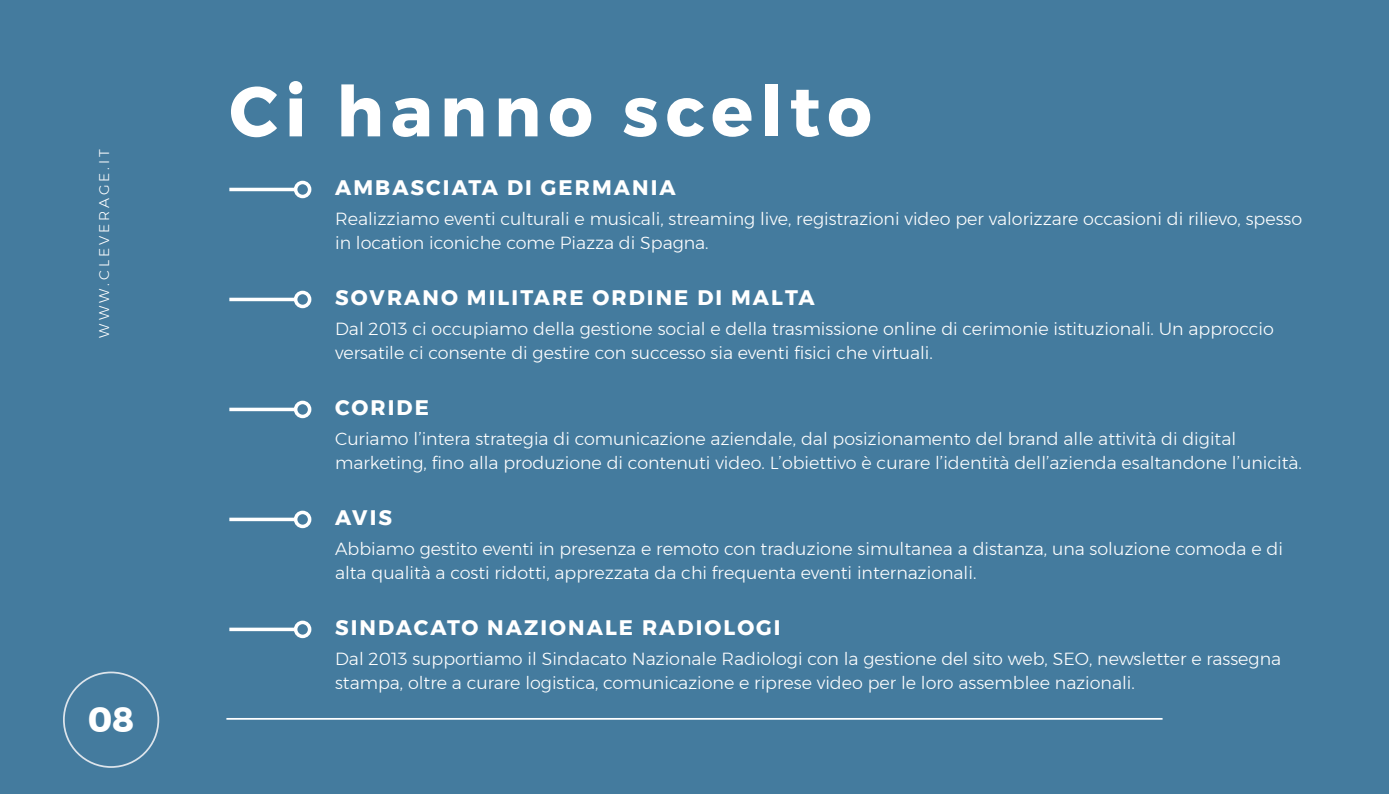
<style>
.page{position:relative;width:1389px;height:794px;background:#447b9e}
.page>*{position:absolute;margin:0;border:0;box-sizing:border-box;transform-origin:0 0}
.t1{font:700 70px "Montserrat";letter-spacing:.1em;color:#fff}
.t2{font:700 35px "Montserrat";color:#fff}
.t3{font:700 21px "Montserrat";letter-spacing:.1em;color:#fff}
.t4{font:300 17.5px/24.5px "Montserrat";color:#fff}
.t5{font:300 14px "Montserrat";letter-spacing:.21em;color:#fff}
</style>
<div class="page">
<hr style="left:226px;top:718px;width:937px;height:1px;background:#fff">
<hr style="left:229px;top:188px;width:67px;height:3px;background:#fff">
<div style="left:294px;top:181px;width:17px;height:17px;border:4px solid #fff;border-radius:50%"></div>
<hr style="left:229px;top:298px;width:67px;height:3px;background:#fff">
<div style="left:294px;top:291px;width:17px;height:17px;border:4px solid #fff;border-radius:50%"></div>
<hr style="left:229px;top:408px;width:67px;height:3px;background:#fff">
<div style="left:294px;top:401px;width:17px;height:17px;border:4px solid #fff;border-radius:50%"></div>
<svg style="left:229px;top:517px;width:65px;height:4px"></svg>
<div style="left:294px;top:510px;width:17px;height:18px;border:4px solid #fff;border-radius:50%"></div>
<svg style="left:229px;top:627px;width:65px;height:4px"></svg>
<div style="left:294px;top:620px;width:17px;height:18px;border:4px solid #fff;border-radius:50%"></div>
<div style="left:63px;top:671px;width:96px;height:97px;border:2px solid #dde4eb;border-radius:50%"></div>
<p class="t5" style="left:94px;top:338px;width:190px;rotate:-90deg">WWW.CLEVERAGE.IT</p>
<h2 class="t2" style="left:88px;top:691px;width:48px">08</h2>
<h1 class="t1" style="left:229px;top:55px;width:644px">Ci hanno scelto</h1>
<p class="t3" style="left:335px;top:171px;width:342px">AMBASCIATA DI GERMANIA</p>
<p class="t4" style="left:335px;top:206px;width:969px">Realizziamo eventi culturali e musicali, streaming live, registrazioni video per valorizzare occasioni di rilievo, spesso in location iconiche come Piazza di Spagna.</p>
<p class="t3" style="left:335px;top:281px;width:481px">SOVRANO MILITARE ORDINE DI MALTA</p>
<p class="t4" style="left:335px;top:316px;width:940px">Dal 2013 ci occupiamo della gestione social e della trasmissione online di cerimonie istituzionali. Un approccio versatile ci consente di gestire con successo sia eventi fisici che virtuali.</p>
<p class="t3" style="left:335px;top:391px;width:95px">CORIDE</p>
<p class="t4" style="left:335px;top:426px;width:968px">Curiamo l’intera strategia di comunicazione aziendale, dal posizionamento del brand alle attività di digital marketing, fino alla produzione di contenuti video. L’obiettivo è curare l’identità dell’azienda esaltandone l’unicità.</p>
<p class="t3" style="left:335px;top:501px;width:59px">AVIS</p>
<p class="t4" style="left:335px;top:536px;width:949px">Abbiamo gestito eventi in presenza e remoto con traduzione simultanea a distanza, una soluzione comoda e di alta qualità a costi ridotti, apprezzata da chi frequenta eventi internazionali.</p>
<p class="t3" style="left:335px;top:611px;width:447px">SINDACATO NAZIONALE RADIOLOGI</p>
<p class="t4" style="left:335px;top:646px;width:948px">Dal 2013 supportiamo il Sindacato Nazionale Radiologi con la gestione del sito web, SEO, newsletter e rassegna stampa, oltre a curare logistica, comunicazione e riprese video per le loro assemblee nazionali.</p>
</div>
